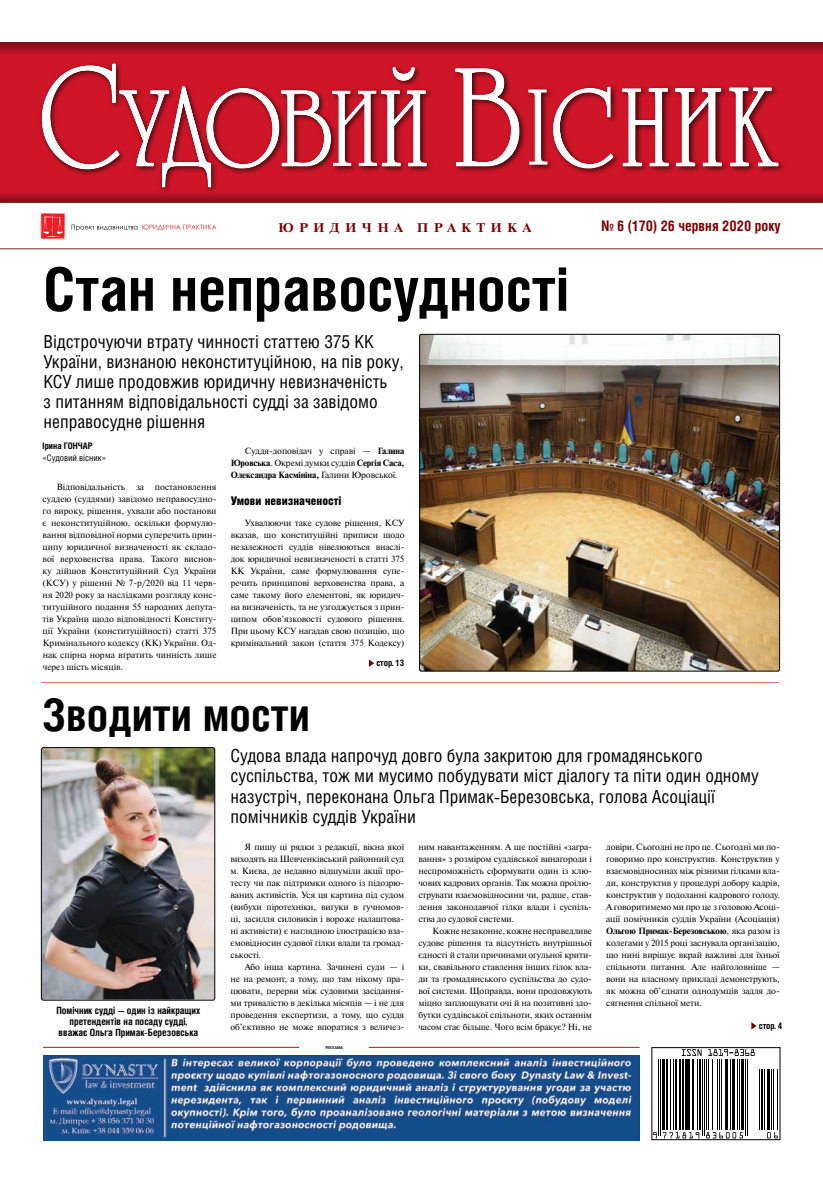
<style>
.page{position:relative;width:823px;height:1191px;background:#fff}
.page>*{position:absolute;margin:0;border:0;box-sizing:border-box;transform-origin:0 0}
.t1{font:700 60px "Helios Cond";color:#000}
.t2{font:700 45px "Helios Cond";color:#000}
.t3{font:18px/20px "Helios Cond";color:#000}
.t4{font:700 14.6px "Helios Cond";color:#7d0000}
.t5{font:700 12.6px "Newton C";letter-spacing:.38em;color:#7d0000;scale:1.11 1}
.t6{font:900 12px "Helios Cond";color:#000}
.t7{font:700 10px/11px "Helios Cond";color:#000;text-align:center}
.t8{font:9px/12px "Newton C";letter-spacing:-.01em;color:#000;text-align:justify}
.t9{font:700 9px "Helios Cond";color:#000}
.t10{font:9px "Helios Cond";color:#000}
.t11{font:700 4px "Free Set C";color:#000;scale:.9 1}
.s1{font-style:inherit}
.s2{font-weight:700}
</style>
<div class="page">
<svg style="left:0;top:42px;width:822px;height:162px;background:#b71828"></svg>
<div style="left:38px;top:60px;width:747px;height:134px;background:#000;opacity:.75"></div>
<svg style="left:674px;top:88px;width:48px;height:79px"></svg>
<svg style="left:621px;top:88px;width:47px;height:79px"></svg>
<svg style="left:41px;top:63px;width:386px;height:125px"></svg>
<svg style="left:454px;top:68px;width:65px;height:99px"></svg>
<svg style="left:728px;top:87px;width:50px;height:80px"></svg>
<svg style="left:527px;top:86px;width:87px;height:83px"></svg>
<hr style="left:1px;top:202px;width:821px;height:1px;background:#713120">
<hr style="left:0;top:202px;width:819px;height:1px;background:#713120">
<hr style="left:0;top:248px;width:822px;height:1px;background:#713120">
<svg style="left:41px;top:213px;width:24px;height:26px"></svg>
<svg style="left:72px;top:224px;width:144px;height:7px"></svg>
<hr style="left:43px;top:1047px;width:596px;height:1px;background:#cd242b">
<hr style="left:299px;top:1045px;width:70px;height:4px;background:#fff">
<img style="left:45px;top:1057px;width:592px;height:81px">
<div style="left:43px;top:1055px;width:596px;height:85px;border:1px solid #00537f"></div>
<svg style="left:651px;top:1047px;width:128px;height:93px"></svg>
<hr style="left:40px;top:681px;width:739px;height:3px;background:#000">
<hr style="left:658px;top:1059px;width:1px;height:76px;background:#000">
<hr style="left:660px;top:1059px;width:1px;height:76px;background:#000">
<hr style="left:661px;top:1059px;width:3px;height:70px;background:#000">
<hr style="left:665px;top:1059px;width:2px;height:70px;background:#000">
<hr style="left:669px;top:1059px;width:1px;height:70px;background:#000">
<hr style="left:673px;top:1059px;width:1px;height:70px;background:#000">
<hr style="left:675px;top:1059px;width:1px;height:70px;background:#000">
<hr style="left:678px;top:1059px;width:2px;height:70px;background:#000">
<hr style="left:681px;top:1059px;width:2px;height:70px;background:#000">
<hr style="left:684px;top:1059px;width:3px;height:70px;background:#000">
<hr style="left:688px;top:1059px;width:1px;height:70px;background:#000">
<hr style="left:692px;top:1059px;width:1px;height:70px;background:#000">
<hr style="left:696px;top:1059px;width:1px;height:70px;background:#000">
<hr style="left:698px;top:1059px;width:2px;height:70px;background:#000">
<hr style="left:701px;top:1059px;width:1px;height:76px;background:#000">
<hr style="left:703px;top:1059px;width:1px;height:76px;background:#000">
<hr style="left:705px;top:1059px;width:1px;height:70px;background:#000">
<hr style="left:708px;top:1059px;width:1px;height:70px;background:#000">
<hr style="left:711px;top:1059px;width:1px;height:70px;background:#000">
<hr style="left:716px;top:1059px;width:1px;height:70px;background:#000">
<hr style="left:718px;top:1059px;width:1px;height:70px;background:#000">
<hr style="left:720px;top:1059px;width:1px;height:70px;background:#000">
<hr style="left:725px;top:1059px;width:2px;height:70px;background:#000">
<hr style="left:729px;top:1059px;width:1px;height:70px;background:#000">
<hr style="left:731px;top:1059px;width:3px;height:70px;background:#000">
<hr style="left:736px;top:1059px;width:1px;height:70px;background:#000">
<hr style="left:738px;top:1059px;width:1px;height:70px;background:#000">
<hr style="left:741px;top:1059px;width:2px;height:70px;background:#000">
<hr style="left:744px;top:1059px;width:1px;height:76px;background:#000">
<hr style="left:746px;top:1059px;width:1px;height:76px;background:#000">
<hr style="left:759px;top:1068px;width:1px;height:61px;background:#000">
<hr style="left:761px;top:1068px;width:1px;height:61px;background:#000">
<hr style="left:763px;top:1068px;width:1px;height:61px;background:#000">
<hr style="left:766px;top:1068px;width:3px;height:61px;background:#000">
<hr style="left:770px;top:1068px;width:1px;height:61px;background:#000">
<hr style="left:772px;top:1068px;width:1px;height:61px;background:#000">
<hr style="left:777px;top:1068px;width:1px;height:61px;background:#000">
<svg style="left:652px;top:1132px;width:4px;height:6px"></svg>
<svg style="left:662px;top:1132px;width:37px;height:6px"></svg>
<svg style="left:705px;top:1132px;width:37px;height:6px"></svg>
<svg style="left:766px;top:1132px;width:11px;height:6px"></svg>
<svg style="left:681px;top:1049px;width:20px;height:7px"></svg>
<svg style="left:707px;top:1049px;width:47px;height:7px"></svg>
<img style="left:41px;top:747px;width:174px;height:253px">
<img style="left:419px;top:334px;width:360px;height:337px">
<svg style="left:751px;top:1022px;width:6px;height:8px"></svg>
<svg style="left:368px;top:659px;width:6px;height:8px"></svg>
<h3 class="t5" style="left:278px;top:220px;width:229px">ЮРИДИЧНА <span class="s1">ПРАКТИКА</span></h3>
<h3 class="t4" style="left:601px;top:217px;width:181px">№ 6 (170) 26 червня 2020 року</h3>
<h1 class="t1" style="left:43px;top:253px;width:527px">Стан неправосудності</h1>
<h3 class="t3" style="left:43px;top:332px;width:362px">Відстрочуючи втрату чинності статтею 375 КК України, визнаною неконституційною, на пів року, КСУ лише продовжив юридичну невизначеність<br>з питанням відповідальності судді за завідомо неправосудне рішення</h3>
<p class="t9" style="left:43px;top:441px;width:51px">Ірина ГОНЧАР</p>
<p class="t10" style="left:43px;top:452px;width:65px">«Судовий вісник»</p>
<p class="t8" style="left:43px;top:481px;width:175px;text-indent:14px">Відповідальність за постановлення суддею (суддями) завідомо неправосудно&shy;го вироку, рішення, ухвали або постанови є неконституційною, оскільки формулю&shy;вання відповідної норми суперечить прин&shy;ципу юридичної визначеності як складо&shy;вої верховенства права. Такого виснов&shy;ку дійшов Конституційний Суд України (КСУ) у рішенні № 7-р/2020 від 11 черв&shy;ня 2020 року за наслідками розгляду конс&shy;титуційного подання 55 народних депута&shy;тів України щодо відповідності Конститу&shy;ції України (конституційності) статті 375<br>Кримінального кодексу (КК) України. Од&shy;нак спірна норма втратить чинність лише через шість місяців.</p>
<p class="t8" style="left:230px;top:445px;width:175px;text-indent:14px">Суддя-доповідач у справі — <span class="s2">Галина Юровська</span>. Окремі думки суддів <span class="s2">Сергія Саса, Олександра Касмініна,</span> Галини Юровської.</p>
<h3 class="t6" style="left:230px;top:494px;width:112px">Умови невизначеності</h3>
<p class="t8" style="left:230px;top:517px;width:175px;text-indent:14px">Ухвалюючи таке судове рішення, КСУ вказав, що конституційні приписи щодо незалежності суддів нівелюються внаслі&shy;док юридичної невизначеності в статті 375<br>КК України, саме формулювання супе&shy;речить принципові верховенства права, а саме такому його елементові, як юридич&shy;на визначеність, та не узгоджується з прин&shy;ципом обов’язковості судового рішення.<br>При цьому КСУ нагадав свою позицію, що кримінальний закон (стаття 375 Кодексу)</p>
<p class="t9" style="left:376px;top:657px;width:29px">стор. 13</p>
<h2 class="t2" style="left:42px;top:687px;width:269px">Зводити мости</h2>
<h3 class="t3" style="left:230px;top:745px;width:529px">Судова влада напрочуд довго була закритою для громадянського суспільства, тож ми мусимо побудувати міст діалогу та піти один одному назустріч, переконана Ольга Примак-Березовська, голова Асоціації помічників суддів України</h3>
<p class="t7" style="left:56px;top:1004px;width:145px">Помічник судді — один із найкращих претендентів на посаду судді, вважає Ольга Примак-Березовська</p>
<p class="t8" style="left:230px;top:841px;width:175px;text-indent:14px">Я пишу ці рядки з редакції, вікна якої виходять на Шевченківський районний суд м. Києва, де недавно відшуміли акції про&shy;тесту чи пак підтримки одного із підозрю&shy;ваних активістів. Уся ця картина під судом (вибухи піротехніки, вигуки в гучномов&shy;ці, засилля силовиків і вороже налаштова&shy;ні активісти) є наглядною ілюстрацією вза&shy;ємовідносин судової гілки влади та громад&shy;ськості.</p>
<p class="t8" style="left:230px;top:961px;width:175px;text-indent:14px">Або інша картина. Зачинені суди — і не на ремонт, а тому, що там нікому пра&shy;цювати, перерви між судовими засідання&shy;ми тривалістю в декілька місяців — і не для проведення експертизи, а тому, що суддя об’єктивно не може впоратися з величез-</p>
<p class="t11" style="left:325px;top:1045px;width:21px">РЕКЛАМА</p>
<p class="t8" style="left:418px;top:841px;width:175px">ним навантаженням. А ще постійні «загра&shy;вання» з розміром суддівської винагороди і неспроможність сформувати один із клю&shy;чових кадрових органів. Так можна проілю&shy;струвати взаємовідносини чи, радше, став&shy;лення законодавчої гілки влади і суспіль&shy;ства до судової системи.</p>
<p class="t8" style="left:418px;top:925px;width:175px;text-indent:14px">Кожне незаконне, кожне несправедливе судове рішення та відсутність внутрішньої єдності й стали причинами огульної крити&shy;ки, свавільного ставлення інших гілок вла&shy;ди та громадянського суспільства до судо&shy;вої системи. Щоправда, вони продовжують міцно заплющувати очі й на позитивні здо&shy;бутки суддівської спільноти, яких останнім часом стає більше. Чого всім бракує? Ні, не</p>
<p class="t8" style="left:606px;top:841px;width:175px">довіри. Сьогодні не про це. Сьогодні ми по&shy;говоримо про конструктив. Конструктив у взаємовідносинах між різними гілками вла&shy;ди, конструктив у процедурі добору кадрів, конструктив у подоланні кадрового голоду.<br>А говоритимемо ми про це з головою Асоці&shy;ації помічників суддів України (Асоціація)<br><span class="s2">Ольгою Примак-Березовською</span>, яка разом із колегами у 2015 році заснувала організацію, що нині вирішує вкрай важливі для їхньої спільноти питання. Але найголовніше — вони на власному прикладі демонструють, як можна об’єднати однодумців задля до&shy;сягнення спільної мети.</p>
<p class="t9" style="left:758px;top:1020px;width:25px">стор. 4</p>
</div>
